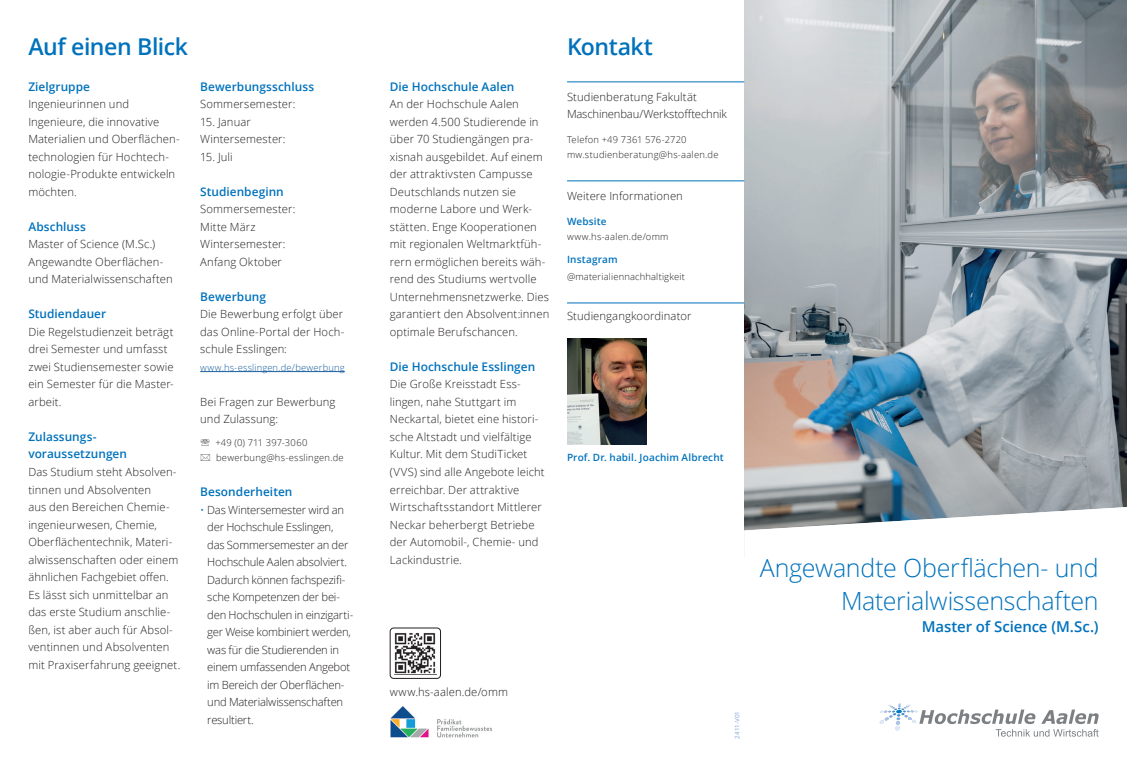
<style>
.page{position:relative;width:1127px;height:766px;background:#fff}
.page>*{position:absolute;margin:0;border:0;box-sizing:border-box;transform-origin:0 0}
.t1{font:300 25px/32.5px "Open Sans";letter-spacing:-.01em;color:#0072bc;text-align:right}
.t2{font:600 23.12px "Open Sans";letter-spacing:-.02em;color:#0072bc}
.t3{font:600 15px "Open Sans";letter-spacing:-.005em;color:#0072bc}
.t4{font:600 11.88px/17.5px "Open Sans";letter-spacing:.005em;color:#0072bc}
.t5{font:300 11.25px/17.5px "Open Sans";letter-spacing:.01em;color:#231f20}
.t6{font:300 11.25px/17.5px "Open Sans";letter-spacing:-.02em;color:#231f20}
.t7{font:600 10px "Open Sans";letter-spacing:.015em;color:#0072bc}
.t8{font:300 9.38px/15px "Open Sans";letter-spacing:.025em;color:#231f20}
.t9{font:300 9.38px "Open Sans";letter-spacing:.02em;color:#175d9e}
.t10{font:6.25px "Open Sans";color:#7ca7d8}
.s1{color:#0072bc}
</style>
<div class="page">
<img style="left:744px;top:0;width:383px;height:507px">
<svg style="left:744px;top:507px;width:380px;height:230px"></svg>
<svg style="left:879px;top:702px;width:219px;height:34px"></svg>
<img style="left:567px;top:338px;width:80px;height:106px">
<hr style="left:200px;top:371px;width:145px;height:1px;background:#175d9e">
<div style="left:390px;top:627px;width:51px;height:51px;border:1px solid #231f20;border-radius:4px"></div>
<img style="left:390px;top:706px;width:102px;height:32px">
<img style="left:394px;top:633px;width:42px;height:41px">
<hr style="left:567px;top:81px;width:177px;height:1px;background:#0072bc">
<hr style="left:567px;top:180px;width:177px;height:1px;background:#0072bc">
<hr style="left:567px;top:302px;width:177px;height:1px;background:#0072bc">
<h2 class="t2" style="left:28px;top:31px;width:161px">Auf einen Blick</h2>
<h2 class="t2" style="left:567px;top:31px;width:87px">Kontakt</h2>
<p class="t4" style="left:28px;top:77px;width:63px">Zielgruppe</p>
<p class="t5" style="left:28px;top:95px;width:153px">Ingenieurinnen und<br>Ingenieure, die innovative<br>Materialien und Oberflächen&shy;technologien für Hochtech&shy;nologie-Produkte entwickeln möchten.</p>
<p class="t4" style="left:28px;top:217px;width:59px">Abschluss</p>
<p class="t5" style="left:28px;top:235px;width:146px">Master of Science (M.Sc.)<br>Angewandte Oberflächen&shy;und Materialwissenschaften</p>
<p class="t4" style="left:28px;top:305px;width:79px">Studiendauer</p>
<p class="t5" style="left:28px;top:322px;width:147px">Die Regelstudienzeit beträgt drei Semester und umfasst zwei Studiensemester sowie ein Semester für die Master&shy;arbeit.</p>
<p class="t4" style="left:28px;top:427px;width:100px">Zulassungs&shy;voraussetzungen</p>
<p class="t5" style="left:28px;top:462px;width:153px">Das Studium steht Absolven&shy;tinnen und Absolventen<br>aus den Bereichen Chemie&shy;ingenieurwesen, Chemie,<br>Oberflächentechnik, Materi&shy;alwissenschaften oder einem ähnlichen Fachgebiet offen.<br>Es lässt sich unmittelbar an das erste Studium anschlie&shy;ßen, ist aber auch für Absol&shy;ventinnen und Absolventen mit Praxiserfahrung geeignet.</p>
<p class="t4" style="left:200px;top:77px;width:115px">Bewerbungsschluss</p>
<p class="t5" style="left:200px;top:95px;width:97px">Sommersemester:</p>
<p class="t5" style="left:200px;top:112px;width:87px">15. Januar<br>Wintersemester:</p>
<p class="t5" style="left:200px;top:147px;width:34px">15. Juli</p>
<p class="t4" style="left:200px;top:182px;width:85px">Studienbeginn</p>
<p class="t5" style="left:200px;top:200px;width:97px">Sommersemester:<br>Mitte März<br>Wintersemester:<br>Anfang Oktober</p>
<p class="t4" style="left:200px;top:287px;width:67px">Bewerbung</p>
<p class="t5" style="left:200px;top:305px;width:146px;text-align:justify">Die Bewerbung erfolgt über das Online-Portal der Hoch&shy;schule Esslingen:</p>
<p class="t9" style="left:200px;top:361px;width:146px">www.hs-esslingen.de/bewerbung</p>
<p class="t5" style="left:200px;top:392px;width:137px">Bei Fragen zur Bewerbung und Zulassung:</p>
<p class="t8" style="left:215px;top:434px;width:130px">+49 (0) 711 397-3060 bewerbung@hs-esslingen.de</p>
<p class="t4" style="left:200px;top:482px;width:94px">Besonderheiten</p>
<p class="t6" style="left:207px;top:500px;width:147px;text-indent:-7px"><span class="s1">•</span> Das Wintersemester wird an der Hochschule Esslingen, das Sommersemester an der<br>Hochschule Aalen absolviert.<br>Dadurch können fachspezifi&shy;sche Kompetenzen der bei&shy;den Hochschulen in einzigarti&shy;ger Weise kombiniert werden, was für die Studierenden in einem umfassenden Angebot im Bereich der Oberflächen&shy;und Materialwissenschaften resultiert.</p>
<p class="t4" style="left:390px;top:77px;width:126px">Die Hochschule Aalen</p>
<p class="t5" style="left:390px;top:95px;width:161px">An der Hochschule Aalen werden 4.500 Studierende in über 70 Studiengängen pra&shy;xisnah ausgebildet. Auf einem der attraktivsten Campusse<br>Deutschlands nutzen sie moderne Labore und Werk&shy;stätten. Enge Kooperationen mit regionalen Weltmarktfüh&shy;rern ermöglichen bereits wäh&shy;rend des Studiums wertvolle<br>Unternehmensnetzwerke. Dies garantiert den Absolvent:innen optimale Berufschancen.</p>
<p class="t4" style="left:390px;top:357px;width:147px">Die Hochschule Esslingen</p>
<p class="t5" style="left:390px;top:375px;width:156px">Die Große Kreisstadt Ess&shy;lingen, nahe Stuttgart im<br>Neckartal, bietet eine histori&shy;sche Altstadt und vielfältige<br>Kultur. Mit dem StudiTicket (VVS) sind alle Angebote leicht erreichbar. Der attraktive<br>Wirtschaftsstandort Mittlerer<br>Neckar beherbergt Betriebe der Automobil-, Chemie- und<br>Lackindustrie.</p>
<p class="t5" style="left:567px;top:88px;width:161px">Studienberatung Fakultät<br>Maschinenbau/Werkstofftechnik</p>
<p class="t8" style="left:567px;top:132px;width:153px">Telefon +49 7361 576-2720 mw.studienberatung@hs-aalen.de</p>
<p class="t5" style="left:567px;top:187px;width:117px">Weitere Informationen</p>
<p class="t7" style="left:567px;top:215px;width:41px">Website</p>
<p class="t8" style="left:567px;top:229px;width:103px">www.hs-aalen.de/omm</p>
<p class="t7" style="left:567px;top:252px;width:52px">Instagram</p>
<p class="t8" style="left:567px;top:269px;width:119px">@materialiennachhaltigkeit</p>
<p class="t5" style="left:567px;top:307px;width:126px">Studiengangkoordinator</p>
<p class="t7" style="left:567px;top:450px;width:158px">Prof. Dr. habil. Joachim Albrecht</p>
<p class="t5" style="left:390px;top:682px;width:120px">www.hs-aalen.de/omm</p>
<p class="t10" style="left:733px;top:738px;width:29px;rotate:-90deg">2411-V01</p>
<h1 class="t1" style="left:760px;top:551px;width:340px">Angewandte Oberflächen- und<br>Materialwissenschaften</h1>
<h3 class="t3" style="left:921px;top:616px;width:178px">Master of Science (M.Sc.)</h3>
</div>
